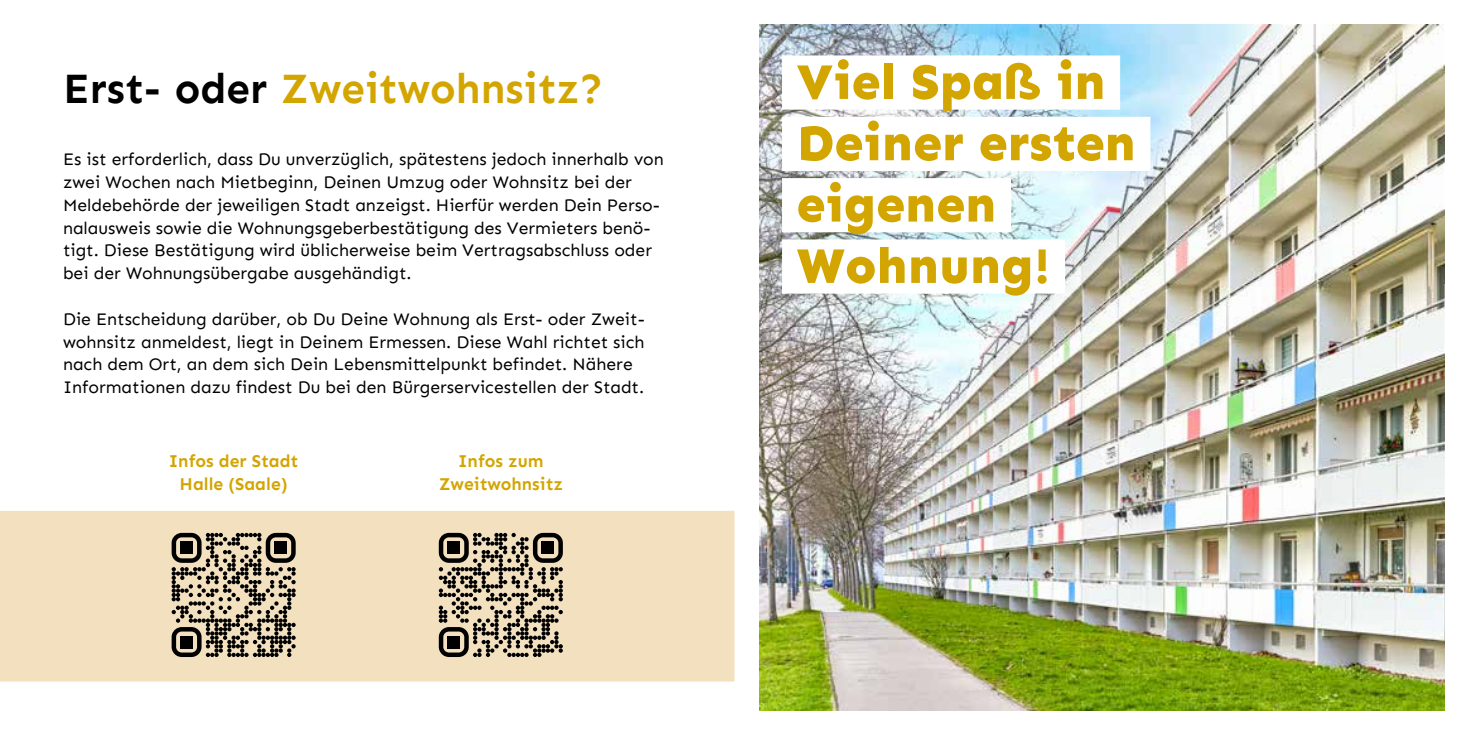
<style>
.page{position:relative;width:1469px;height:735px;background:#fff}
.page>*{position:absolute;margin:0;border:0;box-sizing:border-box;transform-origin:0 0}
.t1{font:800 51.1px/61.2px "Sen";color:#d3a500}
.t2{font:700 42px "Sen";color:#d3a500}
.t3{font:17.5px/22.8px "Sen";color:#000}
.t4{font:700 17.5px/22.8px "Sen";color:#d3a500;text-align:center}
.s1{color:#000}
</style>
<div class="page">
<div style="left:0;top:511px;width:734px;height:170px;background:#f2e0bf"></div>
<img style="left:759px;top:25px;width:685px;height:684px">
<div style="left:782px;top:55px;width:338px;height:55px;background:#fff"></div>
<div style="left:782px;top:117px;width:368px;height:54px;background:#fff"></div>
<div style="left:782px;top:178px;width:229px;height:54px;background:#fff"></div>
<div style="left:782px;top:239px;width:283px;height:54px;background:#fff"></div>
<svg style="left:172px;top:532px;width:124px;height:124px;background:#958a76"></svg>
<div style="left:180px;top:541px;width:13px;height:13px;background:#000"></div>
<div style="left:274px;top:541px;width:13px;height:13px;background:#000"></div>
<div style="left:180px;top:635px;width:13px;height:13px;background:#000"></div>
<svg style="left:439px;top:532px;width:124px;height:124px;background:#988d78"></svg>
<div style="left:447px;top:541px;width:13px;height:13px;background:#000"></div>
<div style="left:541px;top:541px;width:13px;height:13px;background:#000"></div>
<div style="left:447px;top:635px;width:13px;height:13px;background:#000"></div>
<h2 class="t2" style="left:63px;top:64px;width:542px"><span class="s1">Erst- oder</span> Zweitwohnsitz?</h2>
<h1 class="t1" style="left:796px;top:52px;width:341px">Viel Spaß in<br>Deiner ersten eigenen<br>Wohnung!</h1>
<p class="t3" style="left:63px;top:148px;width:602px">Es ist erforderlich, dass Du unverzüglich, spätestens jedoch innerhalb von zwei Wochen nach Mietbeginn, Deinen Umzug oder Wohnsitz bei der Meldebehörde der jeweiligen Stadt anzeigst. Hierfür werden Dein Perso&shy;nalausweis sowie die Wohnungsgeberbestätigung des Vermieters benö&shy;tigt. Diese Bestätigung wird üblicherweise beim Vertragsabschluss oder bei der Wohnungsübergabe ausgehändigt.</p>
<p class="t3" style="left:63px;top:307px;width:583px">Die Entscheidung darüber, ob Du Deine Wohnung als Erst- oder Zweit&shy;wohnsitz anmeldest, liegt in Deinem Ermessen. Diese Wahl richtet sich nach dem Ort, an dem sich Dein Lebensmittelpunkt befindet. Nähere Informationen dazu findest Du bei den Bürgerservicestellen der Stadt.</p>
<p class="t4" style="left:169px;top:449px;width:131px">Infos der Stadt<br>Halle (Saale)</p>
<p class="t4" style="left:439px;top:449px;width:126px">Infos zum<br>Zweitwohnsitz</p>
</div>
